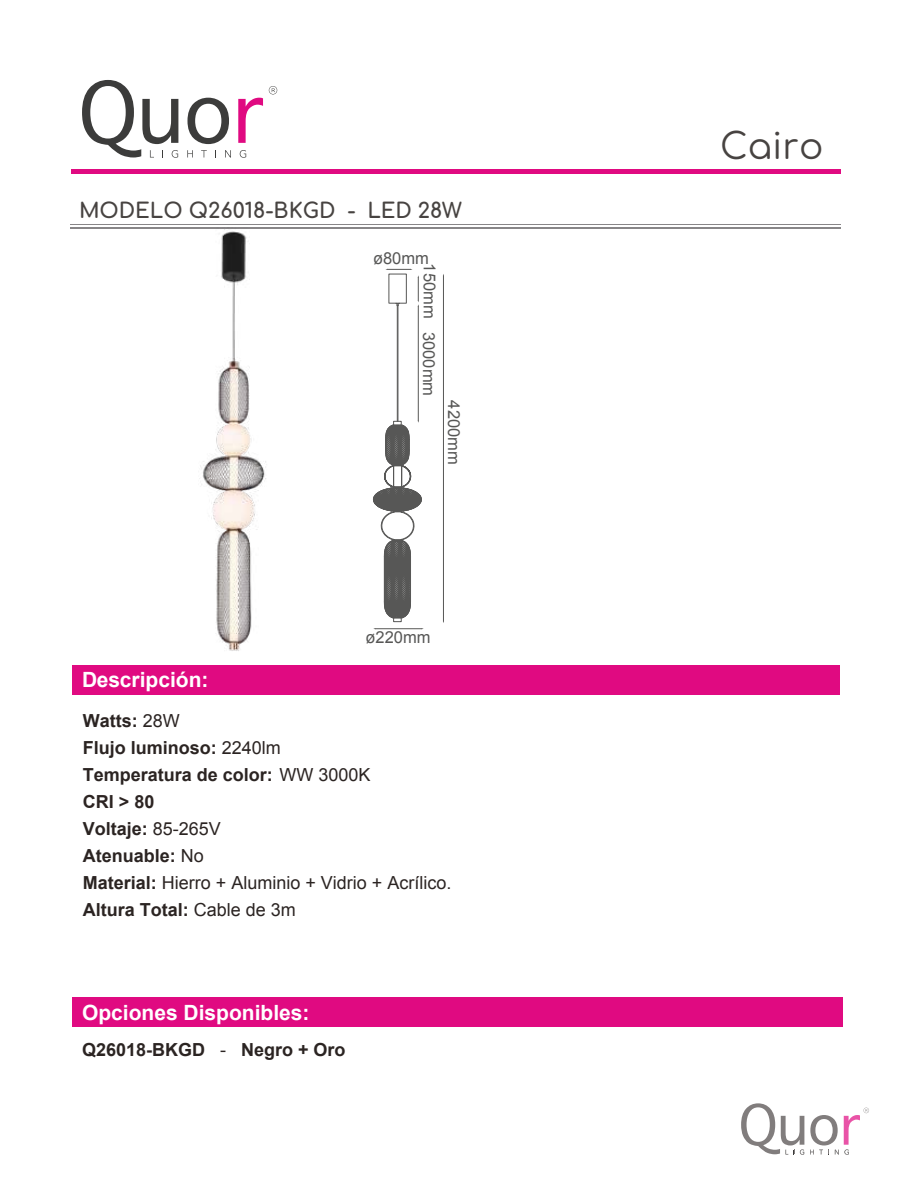
<style>
.page{position:relative;width:918px;height:1188px;background:#fff}
.page>*{position:absolute;margin:0;border:0;box-sizing:border-box;transform-origin:0 0}
.t1{font:36px "Comfortaa";color:#474341}
.t2{font:700 21px "Arial";color:#fff}
.t3{font:700 21px "Comfortaa";color:#474341}
.t4{font:700 18px/27px "Arial";color:#2b2422}
.t5{font:16.5px "Arial";color:#575756}
.s1{font-weight:400}
.s2{color:#2c2422}
</style>
<div class="page">
<div style="left:71px;top:169px;width:770px;height:5px;background:#e00a81"></div>
<hr style="left:71px;top:227px;width:770px;height:2px;background:#888688">
<hr style="left:71px;top:225px;width:770px;height:1px;background:#888688">
<div style="left:72px;top:665px;width:768px;height:29px;background:#e00a81"></div>
<svg style="left:238px;top:98px;width:25px;height:45px"></svg>
<svg style="left:187px;top:98px;width:42px;height:46px"></svg>
<svg style="left:82px;top:80px;width:96px;height:78px"></svg>
<svg style="left:187px;top:150px;width:6px;height:8px"></svg>
<svg style="left:201px;top:150px;width:6px;height:7px"></svg>
<svg style="left:225px;top:150px;width:6px;height:8px"></svg>
<svg style="left:240px;top:150px;width:6px;height:8px"></svg>
<svg style="left:269px;top:86px;width:8px;height:8px"></svg>
<div style="left:72px;top:998px;width:771px;height:29px;background:#e00a81"></div>
<svg style="left:741px;top:1103px;width:63px;height:52px"></svg>
<svg style="left:810px;top:1108px;width:59px;height:47px"></svg>
<img style="left:199px;top:229px;width:67px;height:422px">
<hr style="left:398px;top:306px;width:1px;height:115px;background:#575756">
<hr style="left:397px;top:306px;width:1px;height:115px;background:#575756">
<hr style="left:418px;top:306px;width:1px;height:115px;background:#575756">
<svg style="left:385px;top:269px;width:34px;height:37px"></svg>
<svg style="left:372px;top:421px;width:50px;height:201px"></svg>
<hr style="left:443px;top:275px;width:1px;height:346px;background:#575756">
<hr style="left:375px;top:628px;width:47px;height:1px;background:#575756">
<p class="t3" style="left:79px;top:192px;width:384px">MODELO Q26018-BKGD - LED 28W</p>
<p class="t2" style="left:82px;top:666px;width:128px">Descripción:</p>
<p class="t5" style="left:373px;top:247px;width:57px">ø80mm</p>
<p class="t5" style="left:440px;top:263px;width:134px;rotate:90deg">150mm 3000mm</p>
<p class="t5" style="left:465px;top:400px;width:66px;rotate:90deg">4200mm</p>
<p class="t5" style="left:366px;top:627px;width:67px">ø220mm</p>
<p class="t4" style="left:83px;top:707px;width:370px">Watts: <span class="s1">28W<br></span>Flujo luminoso: <span class="s1">2240lm<br></span>Temperatura de color: <span class="s1">WW 3000K<br></span><span class="s2">CRI &gt; 80<br></span>Voltaje: <span class="s1">85-265V<br></span>Atenuable: <span class="s1">No<br></span>Material: <span class="s1">Hierro + Aluminio + Vidrio + Acrílico.<br></span>Altura Total: <span class="s1">Cable de 3m</span></p>
<p class="t2" style="left:82px;top:999px;width:229px">Opciones Disponibles:</p>
<p class="t4" style="left:82px;top:1036px;width:265px">Q26018-BKGD <span class="s1">-</span> Negro + Oro</p>
<h1 class="t1" style="left:720px;top:113px;width:105px">Cairo</h1>
</div>
